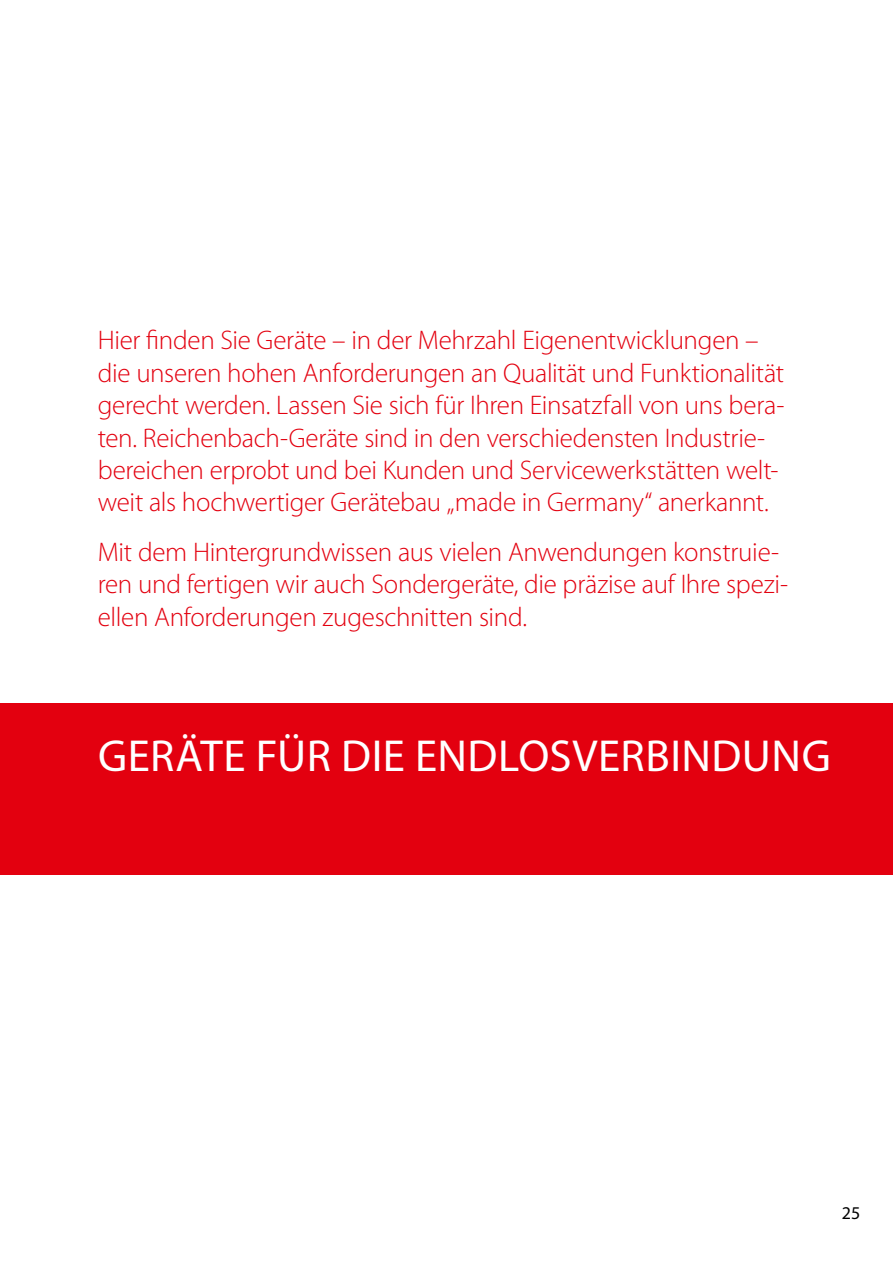
<style>
.page{position:relative;width:893px;height:1263px;background:#fff}
.page>*{position:absolute;margin:0;border:0;box-sizing:border-box;transform-origin:0 0}
.t1{font:45px "Myriad Pro";letter-spacing:.015em;color:#fff}
.t2{font:300 27px/32.4px "Myriad Pro";letter-spacing:-.01em;color:#e3000f}
.t3{font:18px "Myriad Pro";color:#000}
</style>
<div class="page">
<div style="left:0;top:703px;width:893px;height:172px;background:#e3000f"></div>
<p class="t2" style="left:98px;top:325px;width:688px">Hier finden Sie Geräte – in der Mehrzahl Eigenentwicklungen – die unseren hohen Anforderungen an Qualität und Funktionalität gerecht werden. Lassen Sie sich für I hren Einsatzfall von uns bera&shy;ten. Reichenbach-Geräte sind in den verschiedensten I ndustrie&shy;bereichen erprobt und bei Kunden und Servicewerkstätten welt&shy;weit als hochwertiger Gerätebau „made in Germany“ anerkannt.</p>
<p class="t2" style="left:98px;top:536px;width:692px">Mit dem Hintergrundwissen aus vielen Anwendungen konstruie&shy;ren und fertigen wir auch Sondergeräte, die präzise auf I hre spezi&shy;ellen Anforderungen zugeschnitten sind.</p>
<h1 class="t1" style="left:98px;top:731px;width:734px">GERÄTE FÜR DIE ENDLOSVERBINDUNG</h1>
<p class="t3" style="left:842px;top:1203px;width:20px">25</p>
</div>
